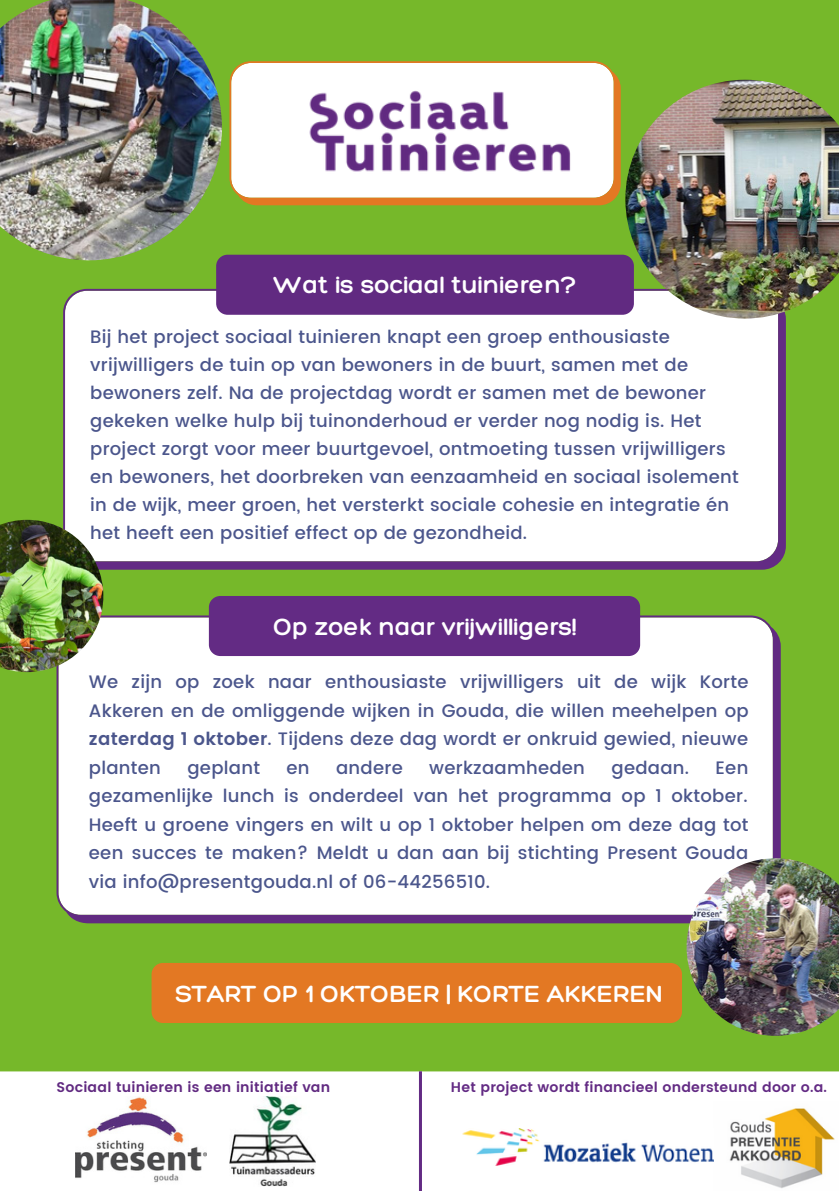
<style>
.page{position:relative;width:839px;height:1191px;background:#fff}
.page>*{position:absolute;margin:0;border:0;box-sizing:border-box;transform-origin:0 0}
.t1{font:300 25.4px "Hero";color:#fff}
.t2{font:500 18px/28px "Poppins";letter-spacing:.015em;color:#4b568c;text-align:justify}
.t3{font:600 14px "Poppins";letter-spacing:.015em;color:#632b84}
.t4{font:600 14px "Poppins";letter-spacing:.015em;color:#612a81}
.s1{font-weight:600}
</style>
<div class="page">
<div style="left:0;top:0;width:838px;height:1191px;background:#76b82a"></div>
<div style="left:63px;top:289px;width:722px;height:281px;background:#fff"></div>
<div style="left:216px;top:255px;width:418px;height:60px;background:#612a81;border-radius:11px"></div>
<div style="left:0;top:1071px;width:838px;height:120px;background:#fff"></div>
<img style="left:713px;top:1101px;width:125px;height:90px">
<img style="left:0;top:0;width:222px;height:260px">
<img style="left:229px;top:1096px;width:86px;height:90px">
<img style="left:462px;top:1128px;width:251px;height:38px">
<svg style="left:229px;top:61px;width:391px;height:144px;background:#f2ddc4"></svg>
<img style="left:291px;top:67px;width:295px;height:133px">
<img style="left:625px;top:80px;width:213px;height:239px">
<img style="left:75px;top:1097px;width:131px;height:88px">
<div style="left:56px;top:615px;width:724px;height:308px;background:#fff"></div>
<div style="left:209px;top:596px;width:431px;height:60px;background:#632b84;border-radius:11px"></div>
<img style="left:0;top:520px;width:103px;height:152px">
<img style="left:686px;top:858px;width:152px;height:178px">
<div style="left:151px;top:963px;width:531px;height:60px;background:#e37823;border-radius:11px"></div>
<hr style="left:419px;top:1071px;width:3px;height:120px;background:#632b84">
<h1 class="t1" style="left:273px;top:269px;width:304px">Wat is sociaal tuinieren?</h1>
<p class="t2" style="left:90px;top:323px;width:650px;text-align:left">Bij het project sociaal tuinieren knapt een groep enthousiaste vrijwilligers de tuin op van bewoners in de buurt, samen met de bewoners zelf. Na de projectdag wordt er samen met de bewoner gekeken welke hulp bij tuinonderhoud er verder nog nodig is. Het project zorgt voor meer buurtgevoel, ontmoeting tussen vrijwilligers en bewoners, het doorbreken van eenzaamheid en sociaal isolement in de wijk, meer groen, het versterkt sociale cohesie en integratie én het heeft een positief effect op de gezondheid.</p>
<h1 class="t1" style="left:273px;top:610px;width:305px">Op zoek naar vrijwilligers!</h1>
<p class="t2" style="left:89px;top:668px;width:661px;line-height:28.6px">We zijn op zoek naar enthousiaste vrijwilligers uit de wijk Korte Akkeren en de omliggende wijken in Gouda, die willen meehelpen op <span class="s1">zaterdag 1 oktober</span>. Tijdens deze dag wordt er onkruid gewied, nieuwe planten</p>
<p class="t2" style="left:187px;top:753px;width:74px">geplant</p>
<p class="t2" style="left:286px;top:753px;width:25px">en</p>
<p class="t2" style="left:336px;top:753px;width:68px">andere</p>
<p class="t2" style="left:429px;top:753px;width:157px">werkzaamheden</p>
<p class="t2" style="left:611px;top:753px;width:79px">gedaan.</p>
<p class="t2" style="left:89px;top:753px;width:661px;line-height:28.6px;text-indent:626px">Een gezamenlijke lunch is onderdeel van het programma op 1 oktober.<br>Heeft u groene vingers en wilt u op 1 oktober helpen om deze dag tot een succes te maken? Meldt u dan aan bij stichting Present Gouda via info@presentgouda.nl of 06-44256510.</p>
<h1 class="t1" style="left:176px;top:978px;width:489px">START OP 1 OKTOBER | KORTE AKKEREN</h1>
<p class="t4" style="left:56px;top:1079px;width:275px">Sociaal tuinieren is een initiatief van</p>
<p class="t3" style="left:451px;top:1079px;width:377px">Het project wordt financieel ondersteund door o.a.</p>
</div>
